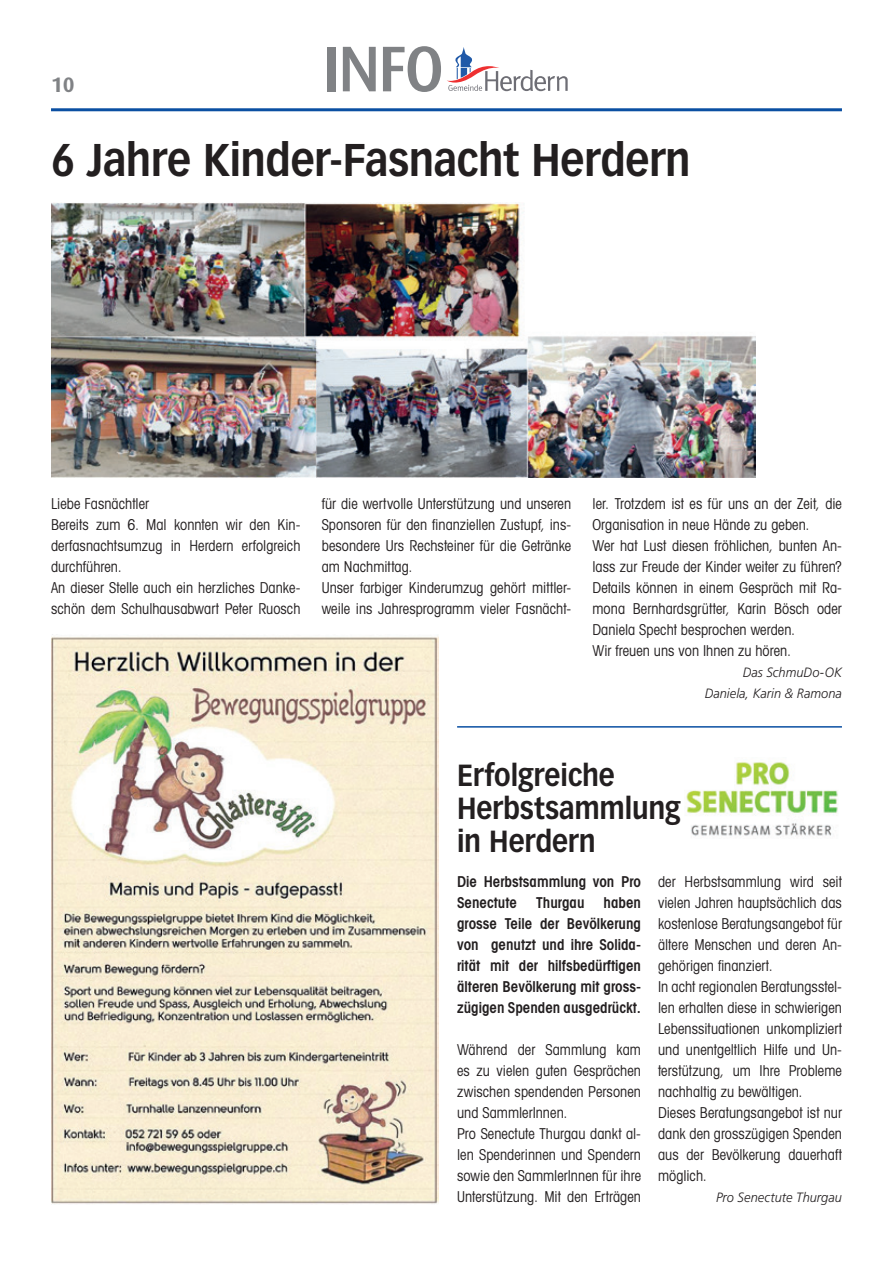
<style>
.page{position:relative;width:893px;height:1263px;background:#fff}
.page>*{position:absolute;margin:0;border:0;box-sizing:border-box;transform-origin:0 0}
.t1{font:500 64.65px "Dax";color:#808285}
.t2{font:700 45px "Vectora LT";letter-spacing:-.01em;color:#231f20;scale:.9 1}
.t3{font:700 30px/33px "Vectora LT";letter-spacing:-.01em;color:#231f20;scale:.9 1}
.t4{font:700 21px "Dax";color:#808285}
.t5{font:condensed 15px/21px "Avant Garde LT";letter-spacing:.005em;color:#231f20;scale:.95 1}
.t6{font:600 condensed 15px/21px "Avant Garde LT";color:#231f20}
.t7{font:italic 300 13.5px/21px "Frutiger LT";letter-spacing:.005em;color:#231f20;text-align:right;scale:.95 1}
</style>
<div class="page">
<hr style="left:51px;top:108px;width:791px;height:3px;background:#0a4fa2">
<svg style="left:447px;top:47px;width:121px;height:44px"></svg>
<img style="left:51px;top:203px;width:704px;height:274px">
<img style="left:51px;top:636px;width:388px;height:568px">
<img style="left:686px;top:762px;width:152px;height:75px">
<hr style="left:457px;top:726px;width:385px;height:2px;background:#0a4fa2">
<h3 class="t4" style="left:51px;top:72px;width:25px">10</h3>
<h1 class="t1" style="left:322px;top:33px;width:123px">INFO</h1>
<h2 class="t2" style="left:51px;top:133px;width:712px">6 Jahre Kinder-Fasnacht Herdern</h2>
<p class="t5" style="left:51px;top:493px;width:264px">Liebe Fasnächtler<br>Bereits zum 6. Mal konnten wir den Kin&shy;derfasnachtsumzug in Herdern erfolgreich durchführen.<br>An dieser Stelle auch ein herzliches Danke&shy;schön dem Schulhausabwart Peter Ruosch</p>
<p class="t5" style="left:322px;top:493px;width:264px">für die wertvolle Unterstützung und unseren Sponsoren für den finanziellen Zustupf, ins&shy;besondere Urs Rechsteiner für die Getränke am Nachmittag.<br>Unser farbiger Kinderumzug gehört mittler&shy;weile ins Jahresprogramm vieler Fasnächt-</p>
<p class="t5" style="left:592px;top:493px;width:264px">ler. Trotzdem ist es für uns an der Zeit, die Organisation in neue Hände zu geben.<br>Wer hat Lust diesen fröhlichen, bunten An&shy;lass zur Freude der Kinder weiter zu führen?<br>Details können in einem Gespräch mit Ra&shy;mona Bernhardsgrütter, Karin Bösch oder Daniela Specht besprochen werden.<br>Wir freuen uns von Ihnen zu hören.</p>
<p class="t7" style="left:705px;top:662px;width:146px">Das SchmuDo-OK<br>Daniela, Karin &amp; Ramona</p>
<h3 class="t3" style="left:457px;top:758px;width:250px">Erfolgreiche<br>Herbstsammlung in Herdern</h3>
<p class="t6" style="left:457px;top:871px;width:185px">Die Herbstsammlung von Pro<br>Senectute</p>
<p class="t5" style="left:658px;top:871px;width:195px">der Herbstsammlung wird seit vielen Jahren hauptsächlich das kostenlose Beratungsangebot für ältere Menschen und deren An&shy;gehörigen finanziert.<br>In acht regionalen Beratungsstel&shy;len erhalten diese in schwierigen<br>Lebenssituationen unkompliziert und unentgeltlich Hilfe und Un&shy;terstützung, um Ihre Probleme nachhaltig zu bewältigen.<br>Dieses Beratungsangebot ist nur dank den grosszügigen Spenden aus der Bevölkerung dauerhaft möglich.</p>
<p class="t7" style="left:716px;top:1187px;width:134px">Pro Senectute Thurgau</p>
<p class="t6" style="left:457px;top:892px;width:185px;text-align:justify;text-indent:146px">haben grosse Teile der Bevölkerung von genutzt und ihre Solida&shy;rität mit der hilfsbedürftigen älteren Bevölkerung mit gross&shy;zügigen Spenden ausgedrückt.</p>
<p class="t5" style="left:457px;top:1039px;width:195px">Während der Sammlung kam es zu vielen guten Gesprächen zwischen spendenden Personen und SammlerInnen.<br>Pro Senectute Thurgau dankt al&shy;len Spenderinnen und Spendern sowie den SammlerInnen für ihre<br>Unterstützung. Mit den Erträgen</p>
<p class="t6" style="left:536px;top:892px;width:50px">Thurgau</p>
</div>
